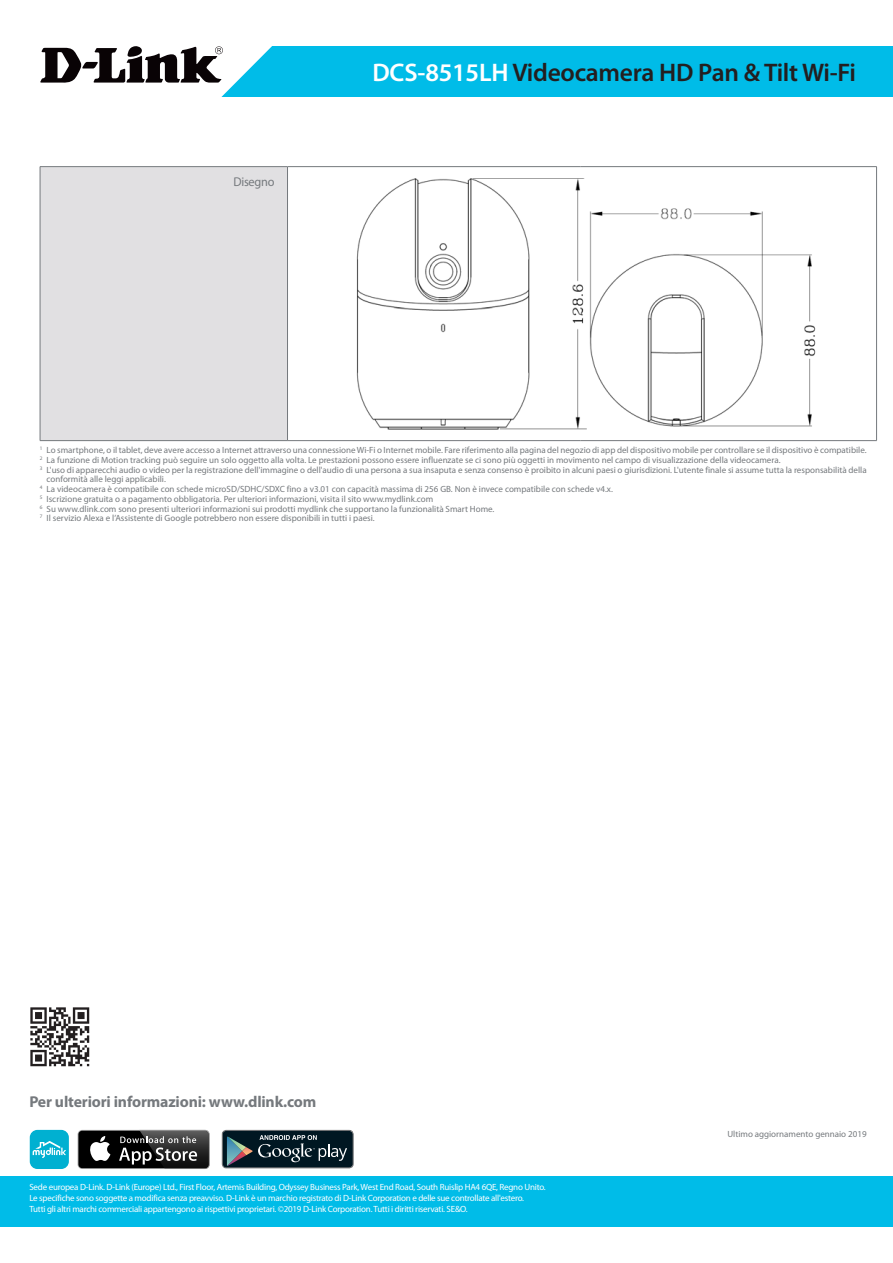
<style>
.page{position:relative;width:893px;height:1263px;background:#fff}
.page>*{position:absolute;margin:0;border:0;box-sizing:border-box;transform-origin:0 0}
.Product_Name__Conten{font:600 25.5px "Myriad Pro";letter-spacing:-.01em;color:#231f20}
.body_title{font:700 15.75px "Myriad Pro";letter-spacing:-.01em;color:#75797d}
.Spec_Category{font:12.75px "Myriad Pro";letter-spacing:-.02em;color:#75797d}
.Footnotes{font:9px/9.8px "Myriad Pro";color:#75797d}
.Disclaimers_and_Trad{font:9px "Myriad Pro";letter-spacing:-.025em;color:#fff}
.s1{color:#fff}
</style>
<div class="page">
<div style="left:0;top:1176px;width:893px;height:51px;background:#00bce8"></div>
<div style="left:215px;top:46px;width:678px;height:51px;background:#00bce8"></div>
<svg style="left:40px;top:46px;width:232px;height:51px"></svg>
<img style="left:30px;top:1007px;width:60px;height:60px">
<div style="left:78px;top:1130px;width:132px;height:39px;background:#969696;border-radius:5px"></div>
<div style="left:78px;top:1131px;width:131px;height:37px;background:#000;border-radius:4px"></div>
<svg style="left:90px;top:1136px;width:20px;height:25px"></svg>
<img style="left:139px;top:1130px;width:71px;height:39px">
<img style="left:140px;top:1131px;width:69px;height:37px">
<svg style="left:119px;top:1136px;width:78px;height:28px"></svg>
<div style="left:30px;top:1130px;width:39px;height:39px;background:#00b0d1;border-radius:8px"></div>
<svg style="left:33px;top:1141px;width:33px;height:17px"></svg>
<svg style="left:222px;top:1130px;width:131px;height:38px;background:#273b44"></svg>
<div style="left:222px;top:1130px;width:132px;height:38px;border:1px solid #6d6f71;border-radius:4px"></div>
<div style="left:40px;top:167px;width:247px;height:274px;background:#e1e0e2"></div>
<hr style="left:876px;top:167px;width:1px;height:273px;background:#75797d">
<hr style="left:40px;top:166px;width:247px;height:1px;background:#75797d">
<hr style="left:40px;top:167px;width:1px;height:273px;background:#75797d">
<hr style="left:40px;top:440px;width:247px;height:1px;background:#75797d">
<hr style="left:287px;top:440px;width:294px;height:1px;background:#75797d">
<hr style="left:581px;top:440px;width:296px;height:1px;background:#75797d">
<hr style="left:287px;top:166px;width:294px;height:1px;background:#75797d">
<hr style="left:287px;top:167px;width:1px;height:273px;background:#75797d">
<hr style="left:581px;top:166px;width:296px;height:1px;background:#75797d">
<img style="left:356px;top:178px;width:231px;height:252px">
<img style="left:589px;top:208px;width:227px;height:219px">
<p class="Spec_Category" style="left:233px;top:174px;width:43px">Disegno</p>
<p class="Product_Name__Conten" style="left:372px;top:56px;width:485px"><span class="s1">DCS-8515LH</span> Videocamera HD Pan &amp; Tilt Wi-Fi</p>
<p class="Footnotes" style="left:40px;top:445px;width:828px"><sup>1</sup> Lo smartphone, o il tablet, deve avere accesso a Internet attraverso una connessione Wi-Fi o Internet mobile. Fare riferimento alla pagina del negozio di app del dispositivo mobile per controllare se il dispositivo è compatibile.</p>
<p class="Footnotes" style="left:40px;top:455px;width:742px"><sup>2</sup> La funzione di Motion tracking può seguire un solo oggetto alla volta. Le prestazioni possono essere influenzate se ci sono più oggetti in movimento nel campo di visualizzazione della videocamera.</p>
<p class="Footnotes" style="left:47px;top:464px;width:822px;text-indent:-7px"><sup>3</sup> L'uso di apparecchi audio o video per la registrazione dell'immagine o dell'audio di una persona a sua insaputa e senza consenso è proibito in alcuni paesi o giurisdizioni. L'utente finale si assume tutta la responsabilità della conformità alle leggi applicabili.</p>
<p class="Footnotes" style="left:40px;top:484px;width:575px"><sup>4</sup> La videocamera è compatibile con schede microSD/SDHC/SDXC fino a v3.01 con capacità massima di 256 GB. Non è invece compatibile con schede v4.x.</p>
<p class="Footnotes" style="left:40px;top:494px;width:395px"><sup>5</sup> Iscrizione gratuita o a pagamento obbligatoria. Per ulteriori informazioni, visita il sito www.mydlink.com</p>
<p class="Footnotes" style="left:40px;top:503px;width:456px"><sup>6</sup> Su www.dlink.com sono presenti ulteriori informazioni sui prodotti mydlink che supportano la funzionalità Smart Home.</p>
<p class="Footnotes" style="left:40px;top:513px;width:336px"><sup>7</sup> Il servizio Alexa e l’Assistente di Google potrebbero non essere disponibili in tutti i paesi.</p>
<p class="body_title" style="left:29px;top:1091px;width:288px">Per ulteriori informazioni: www.dlink.com</p>
<p class="Disclaimers_and_Trad" style="left:29px;top:1182px;width:518px">Sede europea D-Link. D-Link (Europe) Ltd., First Floor, Artemis Building, Odyssey Business Park, West End Road, South Ruislip HA4 6QE, Regno Unito.</p>
<p class="Disclaimers_and_Trad" style="left:29px;top:1192px;width:496px">Le specifiche sono soggette a modifica senza preavviso. D-Link è un marchio registrato di D-Link Corporation e delle sue controllate all'estero.</p>
<p class="Disclaimers_and_Trad" style="left:29px;top:1203px;width:440px">Tutti gli altri marchi commerciali appartengono ai rispettivi proprietari. ©2019 D-Link Corporation. Tutti i diritti riservati. SE&amp;O.</p>
<p class="Footnotes" style="left:727px;top:1129px;width:141px">Ultimo aggiornamento gennaio 2019</p>
</div>
